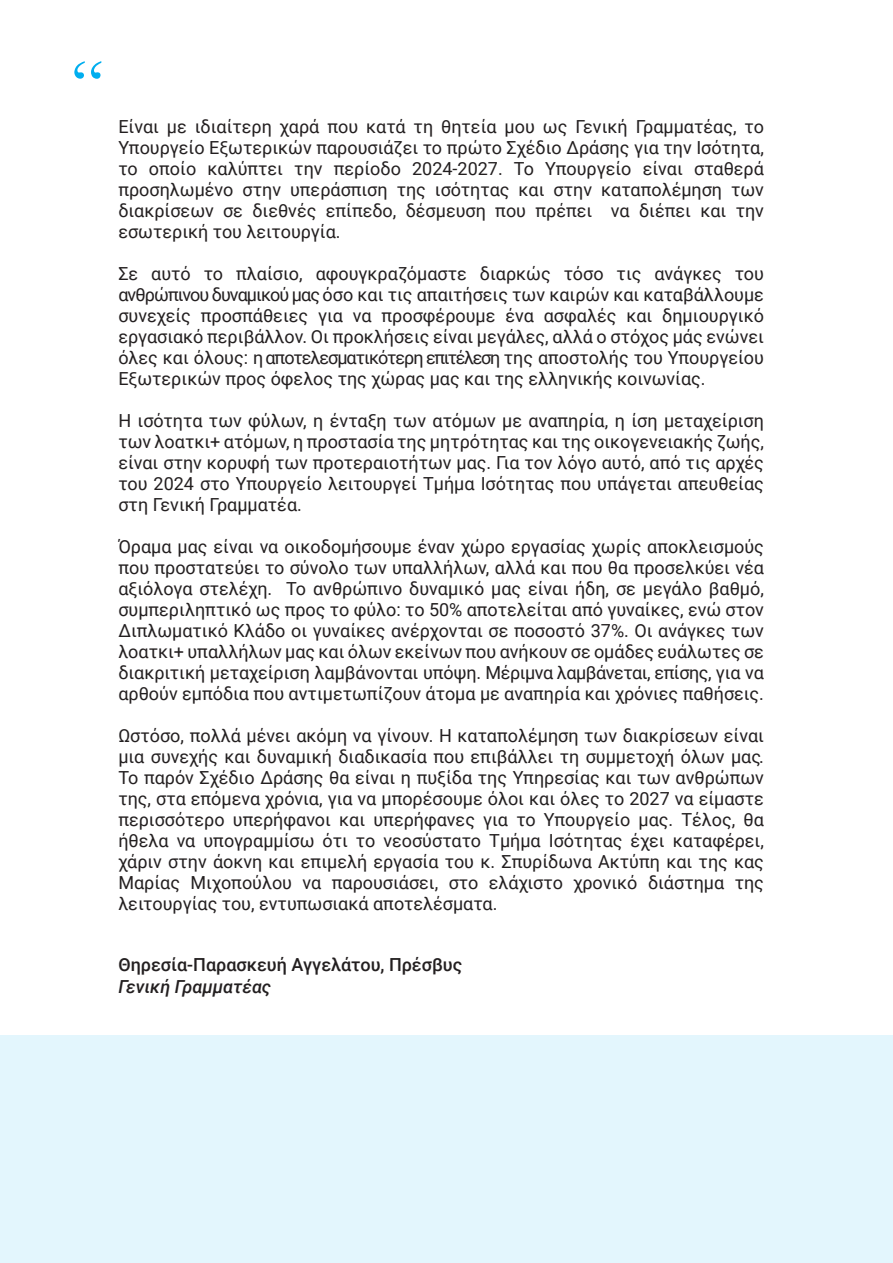
<style>
.page{position:relative;width:893px;height:1263px;background:#fff}
.page>*{position:absolute;margin:0;border:0;box-sizing:border-box;transform-origin:0 0}
.t1{font:72px "Garamond";color:#00aeef}
.t2{font:18px/21px "Roboto";color:#231f20;text-align:justify}
.t3{font:500 18px "Roboto";color:#231f20}
.t4{font:italic 500 18px "Roboto";color:#231f20}
</style>
<div class="page">
<div style="left:0;top:1035px;width:893px;height:228px;background:#e3f6fd"></div>
<p class="t1" style="left:71px;top:36px;width:34px">“</p>
<p class="t2" style="left:118px;top:115px;width:647px">Είναι με ιδιαίτερη χαρά που κατά τη θητεία μου ως Γενική Γραμματέας, το Υπουργείο Εξωτερικών παρουσιάζει το πρώτο Σχέδιο Δράσης για την Ισότητα, το οποίο καλύπτει την περίοδο 2024-2027. Το Υπουργείο είναι σταθερά προσηλωμένο στην υπεράσπιση της ισότητας και στην καταπολέμηση των διακρίσεων σε διεθνές επίπεδο, δέσμευση που πρέπει να διέπει και την εσωτερική του λειτουργία.</p>
<p class="t2" style="left:118px;top:262px;width:647px">Σε αυτό το πλαίσιο, αφουγκραζόμαστε διαρκώς τόσο τις ανάγκες του ανθρώπινου δυναμικού μας όσο και τις απαιτήσεις των καιρών και καταβάλλουμε συνεχείς προσπάθειες για να προσφέρουμε ένα ασφαλές και δημιουργικό εργασιακό περιβάλλον. Οι προκλήσεις είναι μεγάλες, αλλά ο στόχος μάς ενώνει όλες και όλους: η αποτελεσματικότερη επιτέλεση της αποστολής του Υπουργείου Εξωτερικών προς όφελος της χώρας μας και της ελληνικής κοινωνίας.</p>
<p class="t2" style="left:118px;top:409px;width:647px">Η ισότητα των φύλων, η ένταξη των ατόμων με αναπηρία, η ίση μεταχείριση των λοατκι+ ατόμων, η προστασία της μητρότητας και της οικογενειακής ζωής, είναι στην κορυφή των προτεραιοτήτων μας. Για τον λόγο αυτό, από τις αρχές του 2024 στο Υπουργείο λειτουργεί Τμήμα Ισότητας που υπάγεται απευθείας στη Γενική Γραμματέα.</p>
<p class="t2" style="left:118px;top:535px;width:647px">Όραμα μας είναι να οικοδομήσουμε έναν χώρο εργασίας χωρίς αποκλεισμούς που προστατεύει το σύνολο των υπαλλήλων, αλλά και που θα προσελκύει νέα αξιόλογα στελέχη. Το ανθρώπινο δυναμικό μας είναι ήδη, σε μεγάλο βαθμό, συμπεριληπτικό ως προς το φύλο: το 50% αποτελείται από γυναίκες, ενώ στον Διπλωματικό Κλάδο οι γυναίκες ανέρχονται σε ποσοστό 37%. Οι ανάγκες των λοατκι+ υπαλλήλων μας και όλων εκείνων που ανήκουν σε ομάδες ευάλωτες σε διακριτική μεταχείριση λαμβάνονται υπόψη. Μέριμνα λαμβάνεται, επίσης, για να αρθούν εμπόδια που αντιμετωπίζουν άτομα με αναπηρία και χρόνιες παθήσεις.</p>
<p class="t2" style="left:118px;top:724px;width:647px">Ωστόσο, πολλά μένει ακόμη να γίνουν. Η καταπολέμηση των διακρίσεων είναι μια συνεχής και δυναμική διαδικασία που επιβάλλει τη συμμετοχή όλων μας.<br>Το παρόν Σχέδιο Δράσης θα είναι η πυξίδα της Υπηρεσίας και των ανθρώπων της, στα επόμενα χρόνια, για να μπορέσουμε όλοι και όλες το 2027 να είμαστε περισσότερο υπερήφανοι και υπερήφανες για το Υπουργείο μας. Τέλος, θα ήθελα να υπογραμμίσω ότι το νεοσύστατο Τμήμα Ισότητας έχει καταφέρει, χάριν στην άοκνη και επιμελή εργασία του κ. Σπυρίδωνα Ακτύπη και της κας Μαρίας Μιχοπούλου να παρουσιάσει, στο ελάχιστο χρονικό διάστημα της λειτουργίας του, εντυπωσιακά αποτελέσματα.</p>
<p class="t3" style="left:118px;top:952px;width:345px">Θηρεσία-Παρασκευή Αγγελάτου, Πρέσβυς</p>
<p class="t4" style="left:118px;top:973px;width:154px">Γενική Γραμματέας</p>
</div>
